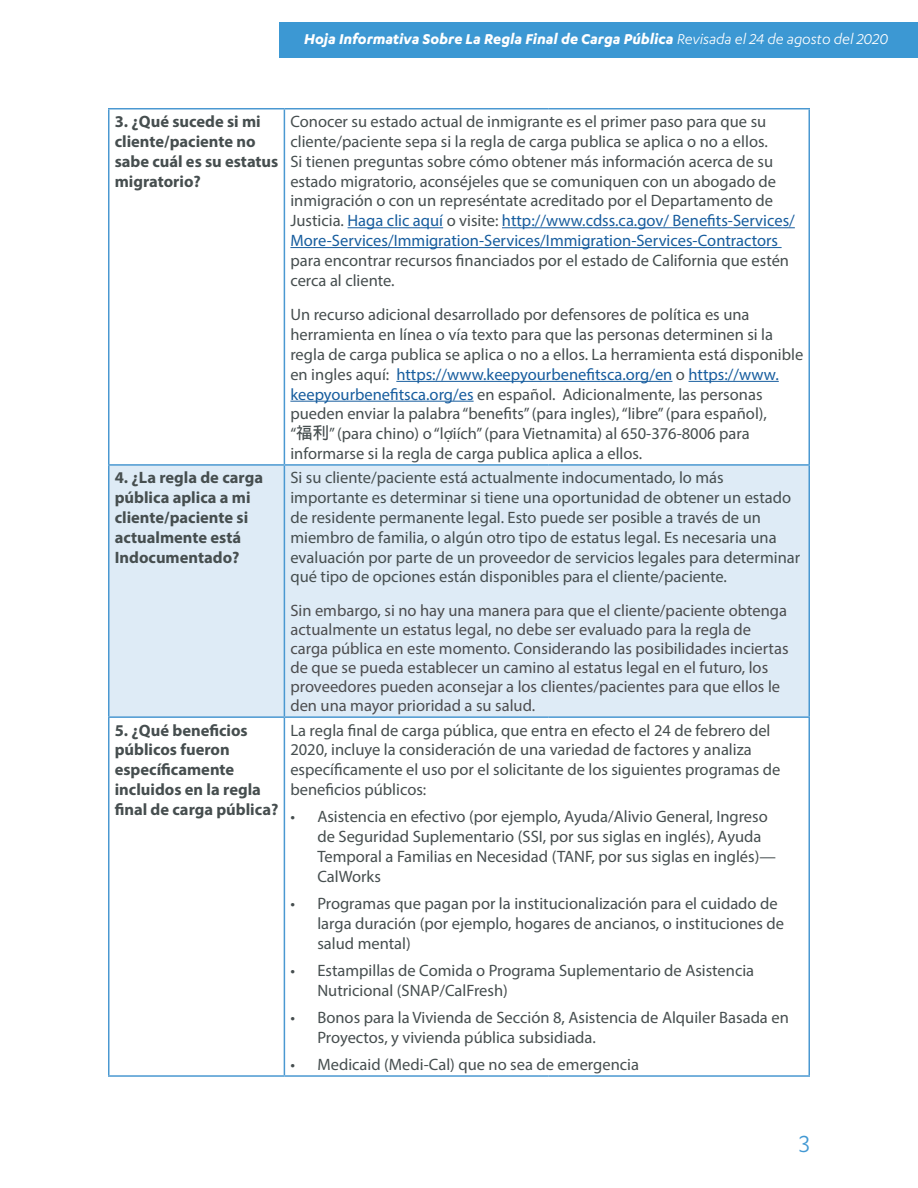
<style>
.page{position:relative;width:918px;height:1188px;background:#fff}
.page>*{position:absolute;margin:0;border:0;box-sizing:border-box;transform-origin:0 0}
.t1{font:27px "Karbon";color:#4198d3}
.t2{font:16.5px/19.8px "Myriad Pro";color:#464e4f}
.t3{font:16.5px/18.9px "Myriad Pro";color:#4d4d4f}
.t4{font:700 16.5px/19.8px "Myriad Pro";color:#464e4f}
.t5{font:italic 700 16.5px "Karbon";color:#fff}
.s1{font-weight:400}
.s2{color:#175d9e}
.s3{font-family:"Adobe Fan Heiti Std";font-weight:700}
</style>
<div class="page">
<div style="left:110px;top:466px;width:698px;height:250px;background:#deebf6"></div>
<hr style="left:108px;top:110px;width:2px;height:354px;background:#4a98d1">
<hr style="left:284px;top:110px;width:1px;height:354px;background:#4a98d1">
<hr style="left:808px;top:110px;width:2px;height:354px;background:#4a98d1">
<hr style="left:108px;top:464px;width:176px;height:2px;background:#4a98d1">
<hr style="left:108px;top:466px;width:2px;height:250px;background:#4a98d1">
<hr style="left:284px;top:464px;width:264px;height:2px;background:#4a98d1">
<hr style="left:284px;top:466px;width:1px;height:250px;background:#4a98d1">
<hr style="left:548px;top:464px;width:262px;height:2px;background:#4a98d1">
<hr style="left:808px;top:466px;width:2px;height:250px;background:#4a98d1">
<hr style="left:108px;top:716px;width:176px;height:2px;background:#4a98d1">
<hr style="left:108px;top:718px;width:2px;height:357px;background:#4a98d1">
<hr style="left:284px;top:716px;width:264px;height:2px;background:#4a98d1">
<hr style="left:284px;top:718px;width:1px;height:357px;background:#4a98d1">
<hr style="left:548px;top:716px;width:262px;height:2px;background:#4a98d1">
<hr style="left:808px;top:718px;width:2px;height:357px;background:#4a98d1">
<hr style="left:108px;top:1075px;width:176px;height:2px;background:#4a98d1">
<hr style="left:284px;top:1075px;width:264px;height:2px;background:#4a98d1">
<hr style="left:548px;top:1075px;width:262px;height:2px;background:#4a98d1">
<hr style="left:108px;top:108px;width:176px;height:2px;background:#4a98d1">
<hr style="left:284px;top:108px;width:264px;height:2px;background:#4a98d1">
<hr style="left:548px;top:108px;width:262px;height:2px;background:#4a98d1">
<hr style="left:348px;top:227px;width:95px;height:1px;background:#175d9e">
<hr style="left:502px;top:227px;width:293px;height:1px;background:#175d9e">
<hr style="left:290px;top:247px;width:492px;height:1px;background:#175d9e">
<hr style="left:396px;top:381px;width:276px;height:1px;background:#175d9e">
<hr style="left:689px;top:381px;width:90px;height:1px;background:#175d9e">
<hr style="left:290px;top:401px;width:184px;height:1px;background:#175d9e">
<div style="left:279px;top:22px;width:639px;height:36px;background:#3c98d3"></div>
<p class="t5" style="left:304px;top:29px;width:585px">Hoja Informativa Sobre La Regla Final de Carga Pública <span class="s1">Revisada el 24 de agosto del 2020</span></p>
<p class="t4" style="left:115px;top:111px;width:165px">3. ¿Qué sucede si mi cliente/paciente no sabe cuál es su estatus migratorio?</p>
<p class="t2" style="left:290px;top:111px;width:506px">Conocer su estado actual de inmigrante es el primer paso para que su cliente/paciente sepa si la regla de carga publica se aplica o no a ellos.<br>Si tienen preguntas sobre cómo obtener más información acerca de su estado migratorio, aconséjeles que se comuniquen con un abogado de inmigración o con un represéntate acreditado por el Departamento de Justicia. <span class="s2">Haga clic aquí</span> o visite: <span class="s2">http://www.cdss.ca.gov/ Benefits-Services/ More-Services/Immigration-Services/Immigration-Services-Contractors </span>para encontrar recursos financiados por el estado de California que estén cerca al cliente.</p>
<p class="t2" style="left:290px;top:305px;width:514px">Un recurso adicional desarrollado por defensores de política es una herramienta en línea o vía texto para que las personas determinen si la regla de carga publica se aplica o no a ellos. La herramienta está disponible en ingles aquí: <span class="s2">https://www.keepyourbenefitsca.org/en</span> o <span class="s2">https://www. keepyourbenefitsca.org/es</span> en español. Adicionalmente, las personas pueden enviar la palabra “benefits” (para ingles), “libre” (para español),<br>“<span class="s3">福利</span>” (para chino) o “lợiích” (para Vietnamita) al 650-376-8006 para informarse si la regla de carga publica aplica a ellos.</p>
<p class="t4" style="left:115px;top:467px;width:150px">4. ¿La regla de carga pública aplica a mi cliente/paciente si actualmente está<br>Indocumentado?</p>
<p class="t2" style="left:290px;top:468px;width:511px">Si su cliente/paciente está actualmente indocumentado, lo más importante es determinar si tiene una oportunidad de obtener un estado de residente permanente legal. Esto puede ser posible a través de un miembro de familia, o algún otro tipo de estatus legal. Es necesaria una evaluación por parte de un proveedor de servicios legales para determinar qué tipo de opciones están disponibles para el cliente/paciente.</p>
<p class="t3" style="left:290px;top:601px;width:500px">Sin embargo, si no hay una manera para que el cliente/paciente obtenga actualmente un estatus legal, no debe ser evaluado para la regla de carga pública en este momento. Considerando las posibilidades inciertas de que se pueda establecer un camino al estatus legal en el futuro, los proveedores pueden aconsejar a los clientes/pacientes para que ellos le den una mayor prioridad a su salud.</p>
<p class="t4" style="left:115px;top:720px;width:165px">5. ¿Qué beneficios públicos fueron específicamente incluidos en la regla final de carga pública?</p>
<p class="t2" style="left:290px;top:720px;width:492px">La regla final de carga pública, que entra en efecto el 24 de febrero del 2020, incluye la consideración de una variedad de factores y analiza específicamente el uso por el solicitante de los siguientes programas de beneficios públicos:</p>
<p class="t2" style="left:317px;top:807px;width:460px;text-indent:-27px">• Asistencia en efectivo (por ejemplo, Ayuda/Alivio General, Ingreso de Seguridad Suplementario (SSI, por sus siglas en inglés), Ayuda Temporal a Familias en Necesidad (TANF, por sus siglas en inglés)— CalWorks</p>
<p class="t2" style="left:317px;top:893px;width:468px;text-indent:-27px">• Programas que pagan por la institucionalización para el cuidado de larga duración (por ejemplo, hogares de ancianos, o instituciones de salud mental)</p>
<p class="t2" style="left:317px;top:960px;width:438px;text-indent:-27px">• Estampillas de Comida o Programa Suplementario de Asistencia<br>Nutricional (SNAP/CalFresh)</p>
<p class="t2" style="left:317px;top:1007px;width:473px;text-indent:-27px">• Bonos para la Vivienda de Sección 8, Asistencia de Alquiler Basada en<br>Proyectos, y vivienda pública subsidiada.</p>
<p class="t2" style="left:290px;top:1054px;width:350px">• Medicaid (Medi-Cal) que no sea de emergencia</p>
<p class="t1" style="left:799px;top:1129px;width:12px">3</p>
</div>
